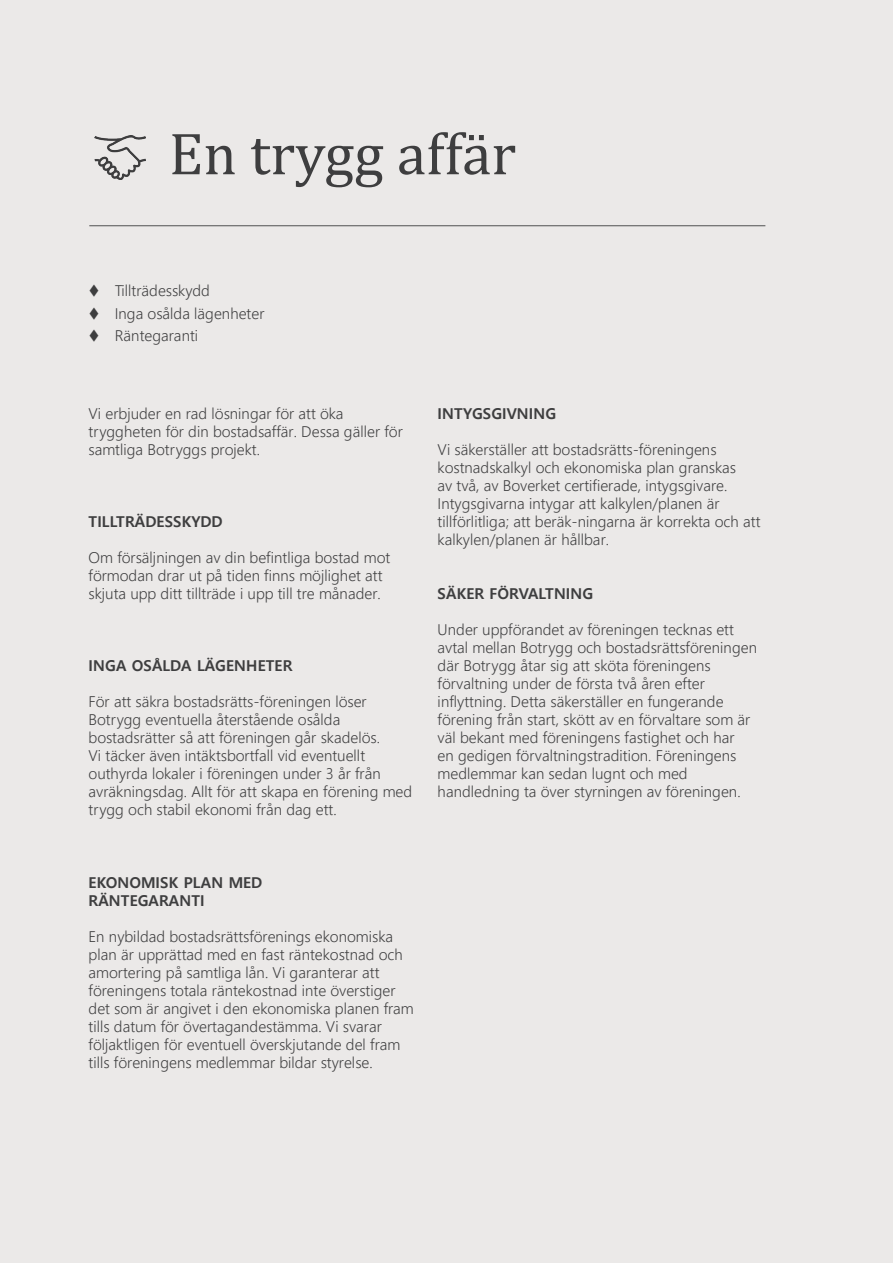
<style>
.page{position:relative;width:893px;height:1263px;background:#ebe9e8}
.page>*{position:absolute;margin:0;border:0;box-sizing:border-box;transform-origin:0 0}
.t1{font:60px "Cambria";color:#3e3e3f}
.t2{font:300 15px/18px "Malgun Gothic";color:#3e3e3f}
.t3{font:700 15px/18px "Malgun Gothic";color:#3e3e3f}
</style>
<div class="page">
<hr style="left:89px;top:225px;width:676px;height:1px;background:#3e3e3f">
<img style="left:95px;top:135px;width:51px;height:44px">
<h1 class="t1" style="left:169px;top:118px;width:349px">En trygg affär</h1>
<p class="t2" style="left:89px;top:282px;width:123px">▼ Tillträdesskydd</p>
<p class="t2" style="left:89px;top:304px;width:177px">▼ Inga osålda lägenheter</p>
<p class="t2" style="left:89px;top:327px;width:111px">▼ Räntegaranti</p>
<p class="t2" style="left:89px;top:405px;width:316px">Vi erbjuder en rad lösningar för att öka tryggheten för din bostadsaffär. Dessa gäller för samtliga Botryggs projekt.</p>
<p class="t3" style="left:89px;top:513px;width:136px">TILLTRÄDESSKYDD</p>
<p class="t2" style="left:89px;top:549px;width:303px">Om försäljningen av din befintliga bostad mot förmodan drar ut på tiden finns möjlighet att skjuta upp ditt tillträde i upp till tre månader.</p>
<p class="t3" style="left:89px;top:657px;width:205px">INGA OSÅLDA LÄGENHETER</p>
<p class="t2" style="left:89px;top:693px;width:325px">För att säkra bostadsrätts-föreningen löser Botrygg eventuella återstående osålda bostadsrätter så att föreningen går skadelös.<br>Vi täcker även intäktsbortfall vid eventuellt outhyrda lokaler i föreningen under 3 år från avräkningsdag. Allt för att skapa en förening med trygg och stabil ekonomi från dag ett.</p>
<p class="t3" style="left:89px;top:873px;width:175px">EKONOMISK PLAN MED<br>RÄNTEGARANTI</p>
<p class="t2" style="left:89px;top:927px;width:327px">En nybildad bostadsrättsförenings ekonomiska plan är upprättad med en fast räntekostnad och amortering på samtliga lån. Vi garanterar att föreningens totala räntekostnad inte överstiger det som är angivet i den ekonomiska planen fram tills datum för övertagandestämma. Vi svarar följaktligen för eventuell överskjutande del fram tills föreningens medlemmar bildar styrelse.</p>
<p class="t3" style="left:438px;top:405px;width:120px">INTYGSGIVNING</p>
<p class="t2" style="left:438px;top:441px;width:324px">Vi säkerställer att bostadsrätts-föreningens kostnadskalkyl och ekonomiska plan granskas<br>av två, av Boverket certifierade, intygsgivare.<br>Intygsgivarna intygar att kalkylen/planen är tillförlitliga; att beräk-ningarna är korrekta och att kalkylen/planen är hållbar.</p>
<p class="t3" style="left:438px;top:585px;width:157px">SÄKER FÖRVALTNING</p>
<p class="t2" style="left:438px;top:621px;width:321px">Under uppförandet av föreningen tecknas ett avtal mellan Botrygg och bostadsrättsföreningen där Botrygg åtar sig att sköta föreningens förvaltning under de första två åren efter inflyttning. Detta säkerställer en fungerande förening från start, skött av en förvaltare som är väl bekant med föreningens fastighet och har<br>en gedigen förvaltningstradition. Föreningens medlemmar kan sedan lugnt och med handledning ta över styrningen av föreningen.</p>
</div>
